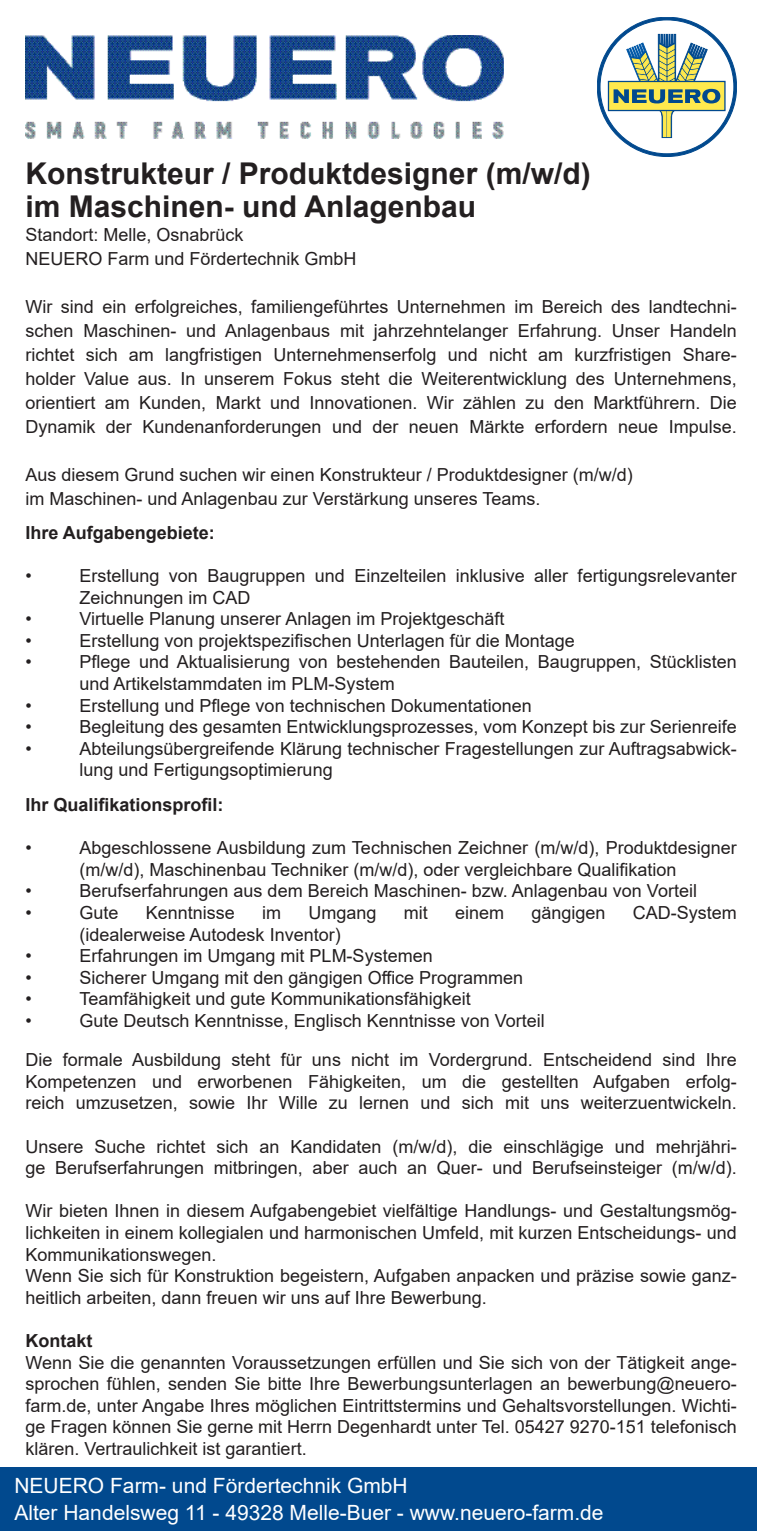
<style>
.page{position:relative;width:757px;height:1531px;background:#fff}
.page>*{position:absolute;margin:0;border:0;box-sizing:border-box;transform-origin:0 0}
.t1{font:700 30px/33px "Arial";color:#231f20}
.t2{font:21px "Arial";color:#fff}
.t3{font:18px/21.6px "Arial";color:#231f20}
.t4{font:700 18px "Arial";color:#231f20}
</style>
<div class="page">
<svg style="left:597px;top:17px;width:140px;height:140px"></svg>
<div style="left:0;top:1468px;width:757px;height:63px;background:#01498e"></div>
<img style="left:26px;top:36px;width:477px;height:102px">
<p class="t1" style="left:26px;top:157px;width:567px">Konstrukteur / Produktdesigner (m/w/d) im Maschinen- und Anlagenbau</p>
<p class="t3" style="left:26px;top:224px;width:220px">Standort: Melle, Osnabrück</p>
<p class="t3" style="left:26px;top:248px;width:333px">NEUERO Farm und Fördertechnik GmbH</p>
<p class="t3" style="left:26px;top:295px;width:713px;line-height:24px;text-align:justify">Wir sind ein erfolgreiches, familiengeführtes Unternehmen im Bereich des landtechni&shy;schen Maschinen- und Anlagenbaus mit jahrzehntelanger Erfahrung. Unser Handeln richtet sich am langfristigen Unternehmenserfolg und nicht am kurzfristigen Share&shy;holder Value aus. In unserem Fokus steht die Weiterentwicklung des Unternehmens, orientiert am Kunden, Markt und Innovationen. Wir zählen zu den Marktführern. Die Dynamik der Kundenanforderungen und der neuen Märkte erfordern neue Impulse.</p>
<p class="t3" style="left:26px;top:464px;width:609px">Aus diesem Grund suchen wir einen Konstrukteur / Produktdesigner (m/w/d)</p>
<p class="t3" style="left:26px;top:488px;width:516px">im Maschinen- und Anlagenbau zur Verstärkung unseres Teams.</p>
<p class="t4" style="left:26px;top:520px;width:191px">Ihre Aufgabengebiete:</p>
<p class="t3" style="left:26px;top:565px;width:8px">•</p>
<p class="t3" style="left:80px;top:565px;width:659px">Erstellung von Baugruppen und Einzelteilen inklusive aller fertigungsrelevanter<br>Zeichnungen im CAD</p>
<p class="t3" style="left:26px;top:608px;width:8px">•</p>
<p class="t3" style="left:80px;top:608px;width:426px">Virtuelle Planung unserer Anlagen im Projektgeschäft</p>
<p class="t3" style="left:26px;top:629px;width:8px">•</p>
<p class="t3" style="left:80px;top:629px;width:497px">Erstellung von projektspezifischen Unterlagen für die Montage</p>
<p class="t3" style="left:26px;top:651px;width:8px">•</p>
<p class="t3" style="left:80px;top:651px;width:659px">Pflege und Aktualisierung von bestehenden Bauteilen, Baugruppen, Stücklisten und Artikelstammdaten im PLM-System</p>
<p class="t3" style="left:26px;top:694px;width:8px">•</p>
<p class="t3" style="left:80px;top:694px;width:454px">Erstellung und Pflege von technischen Dokumentationen</p>
<p class="t3" style="left:26px;top:716px;width:8px">•</p>
<p class="t3" style="left:80px;top:716px;width:659px">Begleitung des gesamten Entwicklungsprozesses, vom Konzept bis zur Serienreife</p>
<p class="t3" style="left:26px;top:737px;width:8px">•</p>
<p class="t3" style="left:80px;top:737px;width:659px">Abteilungsübergreifende Klärung technischer Fragestellungen zur Auftragsabwick&shy;lung und Fertigungsoptimierung</p>
<p class="t4" style="left:26px;top:792px;width:200px">Ihr Qualifikationsprofil:</p>
<p class="t3" style="left:26px;top:837px;width:8px">•</p>
<p class="t3" style="left:80px;top:837px;width:659px">Abgeschlossene Ausbildung zum Technischen Zeichner (m/w/d), Produktdesigner (m/w/d), Maschinenbau Techniker (m/w/d), oder vergleichbare Qualifikation</p>
<p class="t3" style="left:26px;top:880px;width:8px">•</p>
<p class="t3" style="left:80px;top:880px;width:619px">Berufserfahrungen aus dem Bereich Maschinen- bzw. Anlagenbau von Vorteil</p>
<p class="t3" style="left:26px;top:902px;width:8px">•</p>
<p class="t3" style="left:80px;top:902px;width:41px">Gute</p>
<p class="t3" style="left:146px;top:902px;width:91px">Kenntnisse</p>
<p class="t3" style="left:262px;top:902px;width:20px">im</p>
<p class="t3" style="left:308px;top:902px;width:70px">Umgang</p>
<p class="t3" style="left:404px;top:902px;width:25px">mit</p>
<p class="t3" style="left:455px;top:902px;width:51px">einem</p>
<p class="t3" style="left:531px;top:902px;width:76px">gängigen</p>
<p class="t3" style="left:633px;top:902px;width:106px">CAD-System</p>
<p class="t3" style="left:80px;top:923px;width:263px">(idealerweise Autodesk Inventor)</p>
<p class="t3" style="left:26px;top:945px;width:8px">•</p>
<p class="t3" style="left:80px;top:945px;width:355px">Erfahrungen im Umgang mit PLM-Systemen</p>
<p class="t3" style="left:26px;top:966px;width:8px">•</p>
<p class="t3" style="left:80px;top:966px;width:445px">Sicherer Umgang mit den gängigen Office Programmen</p>
<p class="t3" style="left:26px;top:988px;width:8px">•</p>
<p class="t3" style="left:80px;top:988px;width:393px">Teamfähigkeit und gute Kommunikationsfähigkeit</p>
<p class="t3" style="left:26px;top:1010px;width:8px">•</p>
<p class="t3" style="left:80px;top:1010px;width:467px">Gute Deutsch Kenntnisse, Englisch Kenntnisse von Vorteil</p>
<p class="t3" style="left:26px;top:1049px;width:713px;text-align:justify">Die formale Ausbildung steht für uns nicht im Vordergrund. Entscheidend sind Ihre Kompetenzen und erworbenen Fähigkeiten, um die gestellten Aufgaben erfolg&shy;reich umzusetzen, sowie Ihr Wille zu lernen und sich mit uns weiterzuentwickeln.</p>
<p class="t3" style="left:26px;top:1135px;width:713px">Unsere Suche richtet sich an Kandidaten (m/w/d), die einschlägige und mehrjähri&shy;ge Berufserfahrungen mitbringen, aber auch an Quer- und Berufseinsteiger (m/w/d).</p>
<p class="t3" style="left:26px;top:1200px;width:713px;text-align:justify">Wir bieten Ihnen in diesem Aufgabengebiet vielfältige Handlungs- und Gestaltungsmög&shy;lichkeiten in einem kollegialen und harmonischen Umfeld, mit kurzen Entscheidungs- und Kommunikationswegen.</p>
<p class="t3" style="left:26px;top:1265px;width:713px">Wenn Sie sich für Konstruktion begeistern, Aufgaben anpacken und präzise sowie ganz&shy;heitlich arbeiten, dann freuen wir uns auf Ihre Bewerbung.</p>
<p class="t4" style="left:26px;top:1328px;width:68px">Kontakt</p>
<p class="t3" style="left:26px;top:1351px;width:713px;text-align:justify">Wenn Sie die genannten Voraussetzungen erfüllen und Sie sich von der Tätigkeit ange&shy;sprochen fühlen, senden Sie bitte Ihre Bewerbungsunterlagen an bewerbung@neuero&shy;farm.de, unter Angabe Ihres möglichen Eintrittstermins und Gehaltsvorstellungen. Wichti&shy;ge Fragen können Sie gerne mit Herrn Degenhardt unter Tel. 05427 9270-151 telefonisch klären. Vertraulichkeit ist garantiert.</p>
<p class="t2" style="left:14px;top:1471px;width:395px">NEUERO Farm- und Fördertechnik GmbH</p>
<p class="t2" style="left:14px;top:1498px;width:591px">Alter Handelsweg 11 - 49328 Melle-Buer - www.neuero-farm.de</p>
</div>
